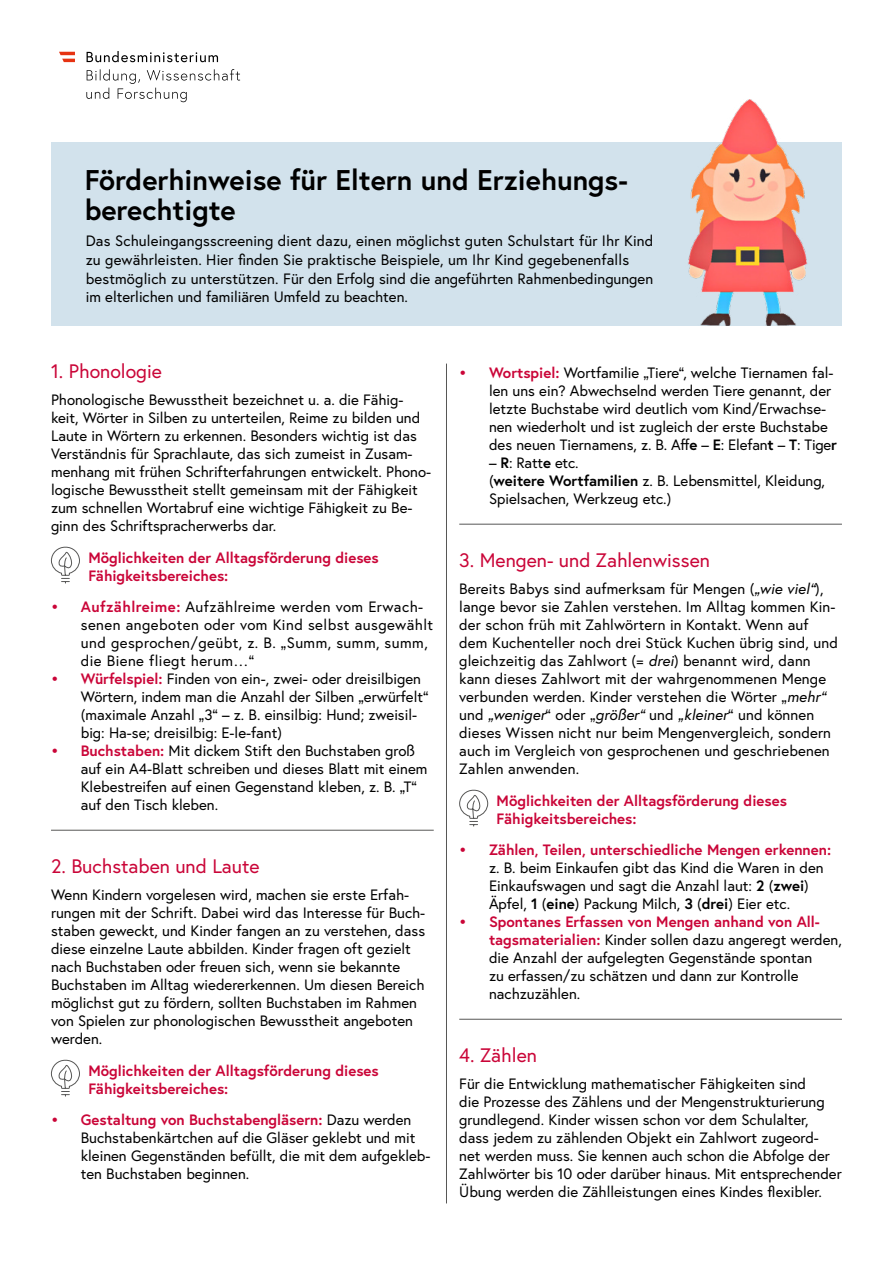
<style>
.page{position:relative;width:893px;height:1263px;background:#fff}
.page>*{position:absolute;margin:0;border:0;box-sizing:border-box;transform-origin:0 0}
.Titel{font:700 28.5px/30px "Europa Austria";color:#000}
.Ü3_Linie{font:19.5px "Europa Austria";color:#ca0538}
.neue_Ü2-klein{font:19.5px "Europa Austria";color:#ca0538}
.fließtext{font:15px/18px "Europa Austria";color:#000}
.fließtext_cover{font:15px/18.8px "Europa Austria";letter-spacing:.01em;color:#000}
.Ü4{font:700 15px/18px "Europa Austria";color:#ca0538}
.fließtext-2{font:15px/18px "Europa Austria";letter-spacing:.03em;color:#000}
.s1{font-weight:700;color:#ca0538}
.s2{font-weight:700}
.s3{font-style:italic}
</style>
<div class="page">
<div style="left:51px;top:142px;width:791px;height:184px;background:#d2e2ec"></div>
<svg style="left:86px;top:69px;width:154px;height:33px"></svg>
<svg style="left:87px;top:51px;width:131px;height:11px"></svg>
<svg style="left:59px;top:52px;width:16px;height:10px"></svg>
<hr style="left:51px;top:830px;width:383px;height:1px;background:#575756">
<svg style="left:51px;top:547px;width:29px;height:37px"></svg>
<svg style="left:51px;top:1060px;width:29px;height:37px"></svg>
<hr style="left:459px;top:524px;width:383px;height:1px;background:#575756">
<svg style="left:459px;top:790px;width:29px;height:37px"></svg>
<hr style="left:459px;top:1019px;width:383px;height:1px;background:#575756">
<img style="left:688px;top:99px;width:120px;height:227px">
<hr style="left:446px;top:364px;width:1px;height:839px;background:#575756">
<p class="Titel" style="left:85px;top:164px;width:545px">Förderhinweise für Eltern und Erziehungs&shy;berechtigte</p>
<p class="fließtext_cover" style="left:86px;top:231px;width:569px">Das Schuleingangsscreening dient dazu, einen möglichst guten Schulstart für Ihr Kind zu gewährleisten. Hier finden Sie praktische Beispiele, um Ihr Kind gegebenenfalls bestmöglich zu unterstützen. Für den Erfolg sind die angeführten Rahmenbedingungen im elterlichen und familiären Umfeld zu beachten.</p>
<p class="neue_Ü2-klein" style="left:51px;top:359px;width:112px">1. Phonologie</p>
<p class="fließtext" style="left:51px;top:390px;width:382px">Phonologische Bewusstheit bezeichnet u. a. die Fähig&shy;keit, Wörter in Silben zu unterteilen, Reime zu bilden und Laute in Wörtern zu erkennen. Besonders wichtig ist das Verständnis für Sprachlaute, das sich zumeist in Zusam&shy;menhang mit frühen Schrifterfahrungen entwickelt. Phono&shy;logische Bewusstheit stellt gemeinsam mit der Fähigkeit zum schnellen Wortabruf eine wichtige Fähigkeit zu Be&shy;ginn des Schriftspracherwerbs dar.</p>
<p class="Ü4" style="left:88px;top:548px;width:292px">Möglichkeiten der Alltagsförderung dieses<br>Fähigkeitsbereiches:</p>
<p class="fließtext-2" style="left:81px;top:597px;width:354px;text-indent:-30px"><span class="s1">• Aufzählreime:</span> Aufzählreime werden vom Erwach&shy;senen angeboten oder vom Kind selbst ausgewählt und gesprochen/geübt, z. B. „Summ, summ, summ, die Biene fliegt herum…“</p>
<p class="fließtext" style="left:81px;top:669px;width:349px;text-indent:-30px"><span class="s1">• Würfelspiel:</span> Finden von ein-, zwei- oder dreisilbigen Wörtern, indem man die Anzahl der Silben „erwürfelt“ (maximale Anzahl „3“ – z. B. einsilbig: Hund; zweisil&shy;big: Ha-se; dreisilbig: E-le-fant)</p>
<p class="fließtext" style="left:81px;top:741px;width:348px;text-indent:-30px"><span class="s1">• Buchstaben:</span> Mit dickem Stift den Buchstaben groß auf ein A4-Blatt schreiben und dieses Blatt mit einem Klebestreifen auf einen Gegenstand kleben, z. B. „T“ auf den Tisch kleben.</p>
<p class="Ü3_Linie" style="left:51px;top:854px;width:210px">2. Buchstaben und Laute</p>
<p class="fließtext" style="left:51px;top:885px;width:376px">Wenn Kindern vorgelesen wird, machen sie erste Erfah&shy;rungen mit der Schrift. Dabei wird das Interesse für Buch&shy;staben geweckt, und Kinder fangen an zu verstehen, dass diese einzelne Laute abbilden. Kinder fragen oft gezielt nach Buchstaben oder freuen sich, wenn sie bekannte Buchstaben im Alltag wiedererkennen. Um diesen Bereich möglichst gut zu fördern, sollten Buchstaben im Rahmen von Spielen zur phonologischen Bewusstheit angeboten werden.</p>
<p class="Ü4" style="left:88px;top:1061px;width:292px">Möglichkeiten der Alltagsförderung dieses<br>Fähigkeitsbereiches:</p>
<p class="fließtext" style="left:81px;top:1110px;width:351px;text-indent:-30px"><span class="s1">• Gestaltung von Buchstabengläsern:</span> Dazu werden Buchstabenkärtchen auf die Gläser geklebt und mit kleinen Gegenständen befüllt, die mit dem aufgekleb&shy;ten Buchstaben beginnen.</p>
<p class="fließtext" style="left:489px;top:363px;width:350px;text-indent:-30px"><span class="s1">• Wortspiel:</span> Wortfamilie „Tiere“, welche Tiernamen fal&shy;len uns ein? Abwechselnd werden Tiere genannt, der letzte Buchstabe wird deutlich vom Kind/Erwachse&shy;nen wiederholt und ist zugleich der erste Buchstabe des neuen Tiernamens, z. B. Aff<span class="s2">e</span> – <span class="s2">E</span>: Elefan<span class="s2">t</span> – <span class="s2">T</span>: Tige<span class="s2">r</span></p>
<p class="fließtext" style="left:489px;top:453px;width:338px">– <span class="s2">R</span>: Ratt<span class="s2">e</span> etc.<br>(<span class="s2">weitere Wortfamilien</span> z. B. Lebensmittel, Kleidung,<br>Spielsachen, Werkzeug etc.)</p>
<p class="Ü3_Linie" style="left:459px;top:548px;width:252px">3. Mengen- und Zahlenwissen</p>
<p class="fließtext" style="left:459px;top:579px;width:380px">Bereits Babys sind aufmerksam für Mengen (<span class="s3">„wie viel“</span>), lange bevor sie Zahlen verstehen. Im Alltag kommen Kin&shy;der schon früh mit Zahlwörtern in Kontakt. Wenn auf dem Kuchenteller noch drei Stück Kuchen übrig sind, und gleichzeitig das Zahlwort (= <span class="s3">drei</span>) benannt wird, dann kann dieses Zahlwort mit der wahrgenommenen Menge verbunden werden. Kinder verstehen die Wörter „<span class="s3">mehr“ </span>und <span class="s3">„weniger</span>“ oder „<span class="s3">größer“</span> und <span class="s3">„kleiner</span>“ und können dieses Wissen nicht nur beim Mengenvergleich, sondern auch im Vergleich von gesprochenen und geschriebenen Zahlen anwenden.</p>
<p class="Ü4" style="left:497px;top:791px;width:292px">Möglichkeiten der Alltagsförderung dieses<br>Fähigkeitsbereiches:</p>
<p class="fließtext" style="left:489px;top:840px;width:344px;text-indent:-30px"><span class="s1">• Zählen, Teilen, unterschiedliche Mengen erkennen: </span>z. B. beim Einkaufen gibt das Kind die Waren in den Einkaufswagen und sagt die Anzahl laut: <span class="s2">2</span> (<span class="s2">zwei</span>)<br>Äpfel, <span class="s2">1</span> (<span class="s2">eine</span>) Packung Milch, <span class="s2">3</span> (<span class="s2">drei</span>) Eier etc.</p>
<p class="fließtext" style="left:489px;top:912px;width:354px;text-indent:-30px"><span class="s1">• Spontanes Erfassen von Mengen anhand von All&shy;tagsmaterialien:</span> Kinder sollen dazu angeregt werden, die Anzahl der aufgelegten Gegenstände spontan<br>zu erfassen/zu schätzen und dann zur Kontrolle nachzuzählen.</p>
<p class="Ü3_Linie" style="left:459px;top:1043px;width:79px">4. Zählen</p>
<p class="fließtext" style="left:459px;top:1074px;width:384px">Für die Entwicklung mathematischer Fähigkeiten sind<br>die Prozesse des Zählens und der Mengenstrukturierung grundlegend. Kinder wissen schon vor dem Schulalter, dass jedem zu zählenden Objekt ein Zahlwort zugeord&shy;net werden muss. Sie kennen auch schon die Abfolge der Zahlwörter bis 10 oder darüber hinaus. Mit entsprechender Übung werden die Zählleistungen eines Kindes flexibler.</p>
</div>
